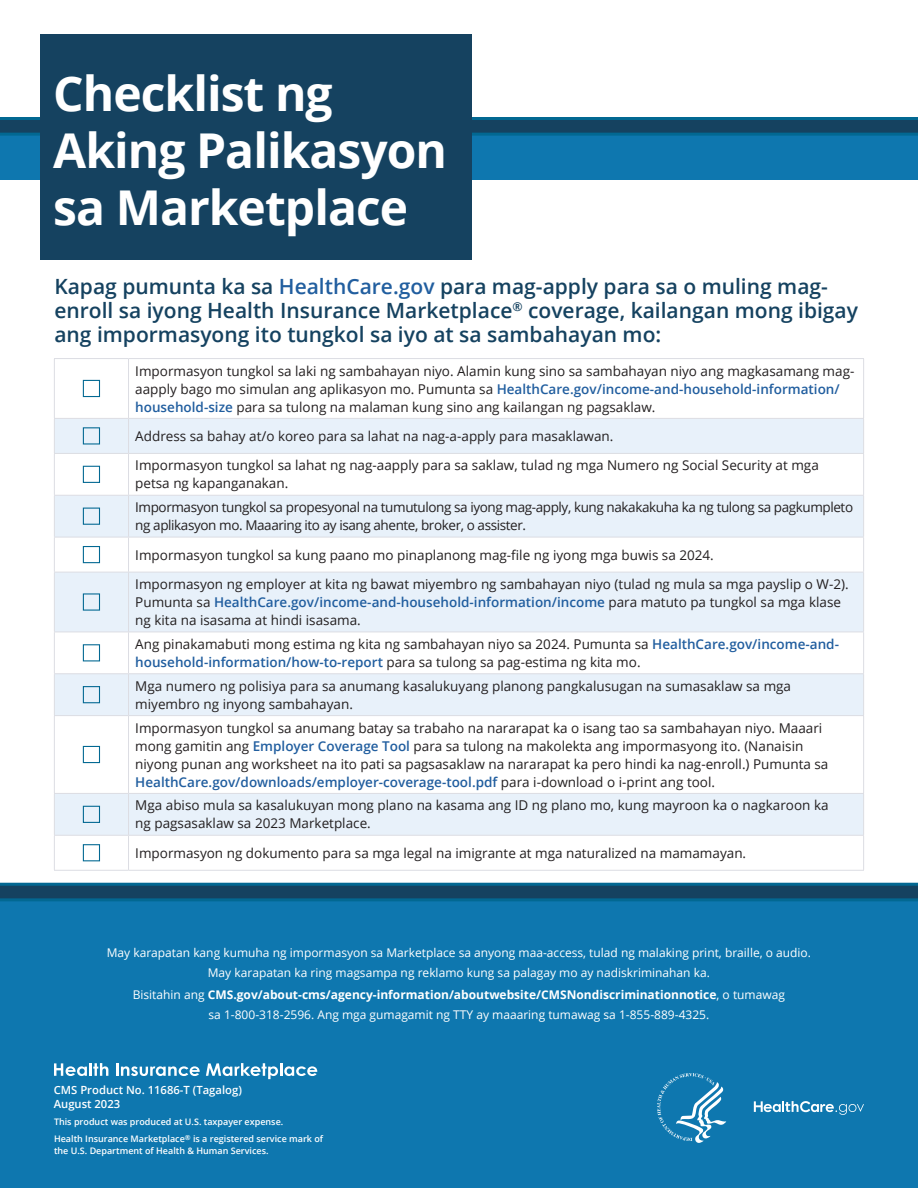
<style>
.page{position:relative;width:918px;height:1188px;background:#fff}
.page>*{position:absolute;margin:0;border:0;box-sizing:border-box;transform-origin:0 0}
.t1{font:700 48px/57px "Open Sans";letter-spacing:-.02em;color:#fff}
.TABLE_-_HEADER{font:600 21px "Open Sans";color:#154260}
.t2{font:13.5px/18px "Open Sans";color:#231f20}
.t3{font:13.5px/23.9px "Open Sans";letter-spacing:-.03em;color:#231f20}
.Disclaimer{font:12px "Open Sans";color:#fff}
.Disclaimer-2{font:700 12px "Open Sans";color:#fff}
.Product_Number___Dat{font:600 11.25px "Open Sans";color:#fff}
.Taxpayer_Expense{font:600 9px "Open Sans";color:#fff}
.s1{color:#215e9f}
.s2{font-weight:600;color:#215e9f}
.s3{font-weight:400}
</style>
<div class="page">
<div style="left:0;top:890px;width:918px;height:298px;background:#0e77af"></div>
<svg style="left:0;top:883px;width:918px;height:18px;background:#0f4d6e"></svg>
<div style="left:0;top:118px;width:918px;height:62px;background:#0e77af"></div>
<svg style="left:0;top:117px;width:918px;height:19px;background:#0e4e71"></svg>
<svg style="left:55px;top:419px;width:808px;height:416px;fill:#e8f1fa"></svg>
<hr style="left:54px;top:359px;width:1px;height:59px;background:#dcdde3">
<hr style="left:863px;top:359px;width:1px;height:59px;background:#dcdde3">
<hr style="left:54px;top:418px;width:75px;height:1px;background:#dcdde3">
<hr style="left:54px;top:419px;width:1px;height:34px;background:#dcdde3">
<hr style="left:129px;top:418px;width:735px;height:1px;background:#dcdde3">
<hr style="left:863px;top:419px;width:1px;height:34px;background:#dcdde3">
<hr style="left:54px;top:453px;width:75px;height:1px;background:#dcdde3">
<hr style="left:54px;top:454px;width:1px;height:41px;background:#dcdde3">
<hr style="left:129px;top:453px;width:735px;height:1px;background:#dcdde3">
<hr style="left:863px;top:454px;width:1px;height:41px;background:#dcdde3">
<hr style="left:54px;top:495px;width:75px;height:1px;background:#dcdde3">
<hr style="left:54px;top:496px;width:1px;height:41px;background:#dcdde3">
<hr style="left:129px;top:495px;width:735px;height:1px;background:#dcdde3">
<hr style="left:863px;top:496px;width:1px;height:41px;background:#dcdde3">
<hr style="left:54px;top:537px;width:75px;height:1px;background:#dcdde3">
<hr style="left:54px;top:537px;width:1px;height:35px;background:#dcdde3">
<hr style="left:129px;top:537px;width:735px;height:1px;background:#dcdde3">
<hr style="left:863px;top:537px;width:1px;height:35px;background:#dcdde3">
<hr style="left:54px;top:572px;width:75px;height:1px;background:#dcdde3">
<hr style="left:54px;top:572px;width:1px;height:60px;background:#dcdde3">
<hr style="left:129px;top:572px;width:735px;height:1px;background:#dcdde3">
<hr style="left:863px;top:572px;width:1px;height:60px;background:#dcdde3">
<hr style="left:54px;top:632px;width:75px;height:1px;background:#dcdde3">
<hr style="left:54px;top:632px;width:1px;height:41px;background:#dcdde3">
<hr style="left:129px;top:632px;width:735px;height:1px;background:#dcdde3">
<hr style="left:863px;top:632px;width:1px;height:41px;background:#dcdde3">
<hr style="left:54px;top:673px;width:75px;height:1px;background:#dcdde3">
<hr style="left:54px;top:674px;width:1px;height:41px;background:#dcdde3">
<hr style="left:129px;top:673px;width:735px;height:1px;background:#dcdde3">
<hr style="left:863px;top:674px;width:1px;height:41px;background:#dcdde3">
<hr style="left:54px;top:715px;width:75px;height:1px;background:#dcdde3">
<hr style="left:54px;top:716px;width:1px;height:77px;background:#dcdde3">
<hr style="left:129px;top:715px;width:735px;height:1px;background:#dcdde3">
<hr style="left:863px;top:716px;width:1px;height:77px;background:#dcdde3">
<hr style="left:54px;top:793px;width:75px;height:1px;background:#dcdde3">
<hr style="left:54px;top:794px;width:1px;height:41px;background:#dcdde3">
<hr style="left:129px;top:793px;width:735px;height:1px;background:#dcdde3">
<hr style="left:863px;top:794px;width:1px;height:41px;background:#dcdde3">
<hr style="left:54px;top:835px;width:75px;height:1px;background:#dcdde3">
<hr style="left:54px;top:836px;width:1px;height:34px;background:#dcdde3">
<hr style="left:129px;top:835px;width:735px;height:1px;background:#dcdde3">
<hr style="left:863px;top:836px;width:1px;height:34px;background:#dcdde3">
<hr style="left:54px;top:870px;width:75px;height:1px;background:#dcdde3">
<hr style="left:129px;top:870px;width:735px;height:1px;background:#dcdde3">
<hr style="left:128px;top:359px;width:1px;height:59px;background:#dcdde3">
<hr style="left:128px;top:419px;width:1px;height:34px;background:#dcdde3">
<hr style="left:128px;top:454px;width:1px;height:41px;background:#dcdde3">
<hr style="left:128px;top:496px;width:1px;height:41px;background:#dcdde3">
<hr style="left:128px;top:537px;width:1px;height:35px;background:#dcdde3">
<hr style="left:128px;top:572px;width:1px;height:60px;background:#dcdde3">
<hr style="left:128px;top:632px;width:1px;height:41px;background:#dcdde3">
<hr style="left:128px;top:674px;width:1px;height:41px;background:#dcdde3">
<hr style="left:128px;top:716px;width:1px;height:77px;background:#dcdde3">
<hr style="left:128px;top:794px;width:1px;height:41px;background:#dcdde3">
<hr style="left:128px;top:836px;width:1px;height:34px;background:#dcdde3">
<hr style="left:54px;top:358px;width:75px;height:1px;background:#dcdde3">
<hr style="left:129px;top:358px;width:735px;height:1px;background:#dcdde3">
<div style="left:83px;top:380px;width:17px;height:17px;border:1px solid #026892"></div>
<div style="left:83px;top:427px;width:17px;height:18px;border:1px solid #026892"></div>
<div style="left:83px;top:466px;width:17px;height:17px;border:1px solid #026892"></div>
<div style="left:83px;top:508px;width:17px;height:17px;border:1px solid #026892"></div>
<div style="left:83px;top:546px;width:17px;height:17px;border:1px solid #026892"></div>
<div style="left:83px;top:593px;width:17px;height:18px;border:1px solid #026892"></div>
<div style="left:83px;top:644px;width:17px;height:17px;border:1px solid #026892"></div>
<div style="left:83px;top:686px;width:17px;height:17px;border:1px solid #026892"></div>
<div style="left:83px;top:746px;width:17px;height:17px;border:1px solid #026892"></div>
<div style="left:83px;top:806px;width:17px;height:17px;border:1px solid #026892"></div>
<div style="left:83px;top:844px;width:17px;height:17px;border:1px solid #026892"></div>
<div style="left:40px;top:35px;width:432px;height:225px;background:#154260"></div>
<svg style="left:54px;top:1063px;width:54px;height:13px"></svg>
<svg style="left:116px;top:1063px;width:84px;height:13px"></svg>
<svg style="left:206px;top:1063px;width:111px;height:16px"></svg>
<svg style="left:754px;top:1101px;width:110px;height:14px"></svg>
<svg style="left:657px;top:1073px;width:69px;height:70px"></svg>
<h1 class="t1" style="left:53px;top:64px;width:395px">Checklist ng<br>Aking Palikasyon sa Marketplace</h1>
<p class="TABLE_-_HEADER" style="left:54px;top:272px;width:775px">Kapag pumunta ka sa <span class="s1">HealthCare.gov</span> para mag-apply para sa o muling mag-</p>
<p class="TABLE_-_HEADER" style="left:54px;top:296px;width:805px">enroll sa iyong Health Insurance Marketplace<sup>®</sup> coverage, kailangan mong ibigay</p>
<p class="TABLE_-_HEADER" style="left:54px;top:320px;width:608px">ang impormasyong ito tungkol sa iyo at sa sambahayan mo:</p>
<p class="t2" style="left:135px;top:361px;width:721px">Impormasyon tungkol sa laki ng sambahayan niyo. Alamin kung sino sa sambahayan niyo ang magkasamang mag&shy;aapply bago mo simulan ang aplikasyon mo. Pumunta sa <span class="s2">HealthCare.gov/income-and-household-information/ household-size</span> para sa tulong na malaman kung sino ang kailangan ng pagsaklaw.</p>
<p class="t2" style="left:135px;top:421px;width:685px;line-height:29.4px">Address sa bahay at/o koreo para sa lahat na nag-a-apply para masaklawan.<br>Impormasyon tungkol sa lahat ng nag-aapply para sa saklaw, tulad ng mga Numero ng Social Security at mga</p>
<p class="t3" style="left:135px;top:471px;width:719px">petsa ng kapanganakan.<br>Impormasyon tungkol sa propesyonal na tumutulong sa iyong mag-apply, kung nakakakuha ka ng tulong sa pagkumpleto</p>
<p class="t2" style="left:135px;top:510px;width:715px;line-height:29.4px">ng aplikasyon mo. Maaaring ito ay isang ahente, broker, o assister.<br>Impormasyon tungkol sa kung paano mo pinaplanong mag-file ng iyong mga buwis sa 2024.<br>Impormasyon ng employer at kita ng bawat miyembro ng sambahayan niyo (tulad ng mula sa mga payslip o W-2).</p>
<p class="t2" style="left:135px;top:593px;width:707px">Pumunta sa <span class="s2">HealthCare.gov/income-and-household-information/income</span> para matuto pa tungkol sa mga klase ng kita na isasama at hindi isasama.</p>
<p class="t2" style="left:135px;top:635px;width:705px">Ang pinakamabuti mong estima ng kita ng sambahayan niyo sa 2024. Pumunta sa <span class="s2">HealthCare.gov/income-and&shy;household-information/how-to-report</span> para sa tulong sa pag-estima ng kita mo.</p>
<p class="t2" style="left:135px;top:677px;width:657px">Mga numero ng polisiya para sa anumang kasalukuyang planong pangkalusugan na sumasaklaw sa mga miyembro ng inyong sambahayan.</p>
<p class="t2" style="left:135px;top:718px;width:695px">Impormasyon tungkol sa anumang batay sa trabaho na nararapat ka o isang tao sa sambahayan niyo. Maaari mong gamitin ang <span class="s2">Employer Coverage Tool</span> para sa tulong na makolekta ang impormasyong ito. (Nanaisin niyong punan ang worksheet na ito pati sa pagsasaklaw na nararapat ka pero hindi ka nag-enroll.) Pumunta sa <span class="s2">HealthCare.gov/downloads/employer-coverage-tool.pdf</span> para i-download o i-print ang tool.</p>
<p class="t2" style="left:135px;top:796px;width:695px">Mga abiso mula sa kasalukuyan mong plano na kasama ang ID ng plano mo, kung mayroon ka o nagkaroon ka ng pagsasaklaw sa 2023 Marketplace.</p>
<p class="t2" style="left:135px;top:844px;width:612px">Impormasyon ng dokumento para sa mga legal na imigrante at mga naturalized na mamamayan.</p>
<p class="Disclaimer" style="left:107px;top:944px;width:706px">May karapatan kang kumuha ng impormasyon sa Marketplace sa anyong maa-access, tulad ng malaking print, braille, o audio.</p>
<p class="Disclaimer" style="left:208px;top:964px;width:504px">May karapatan ka ring magsampa ng reklamo kung sa palagay mo ay nadiskriminahan ka.</p>
<p class="Disclaimer-2" style="left:133px;top:986px;width:654px"><span class="s3">Bisitahin ang</span> CMS.gov/about-cms/agency-information/aboutwebsite/CMSNondiscriminationnotice<span class="s3">, o tumawag</span></p>
<p class="Disclaimer" style="left:209px;top:1006px;width:502px">sa 1-800-318-2596. Ang mga gumagamit ng TTY ay maaaring tumawag sa 1-855-889-4325.</p>
<p class="Product_Number___Dat" style="left:54px;top:1082px;width:190px">CMS Product No. 11686-T (Tagalog)</p>
<p class="Product_Number___Dat" style="left:54px;top:1096px;width:68px">August 2023</p>
<p class="Taxpayer_Expense" style="left:54px;top:1116px;width:231px">This product was produced at U.S. taxpayer expense.</p>
<p class="Taxpayer_Expense" style="left:54px;top:1132px;width:271px">Health Insurance Marketplace<sup>®</sup> is a registered service mark of</p>
<p class="Taxpayer_Expense" style="left:54px;top:1144px;width:216px">the U.S. Department of Health &amp; Human Services.</p>
</div>
